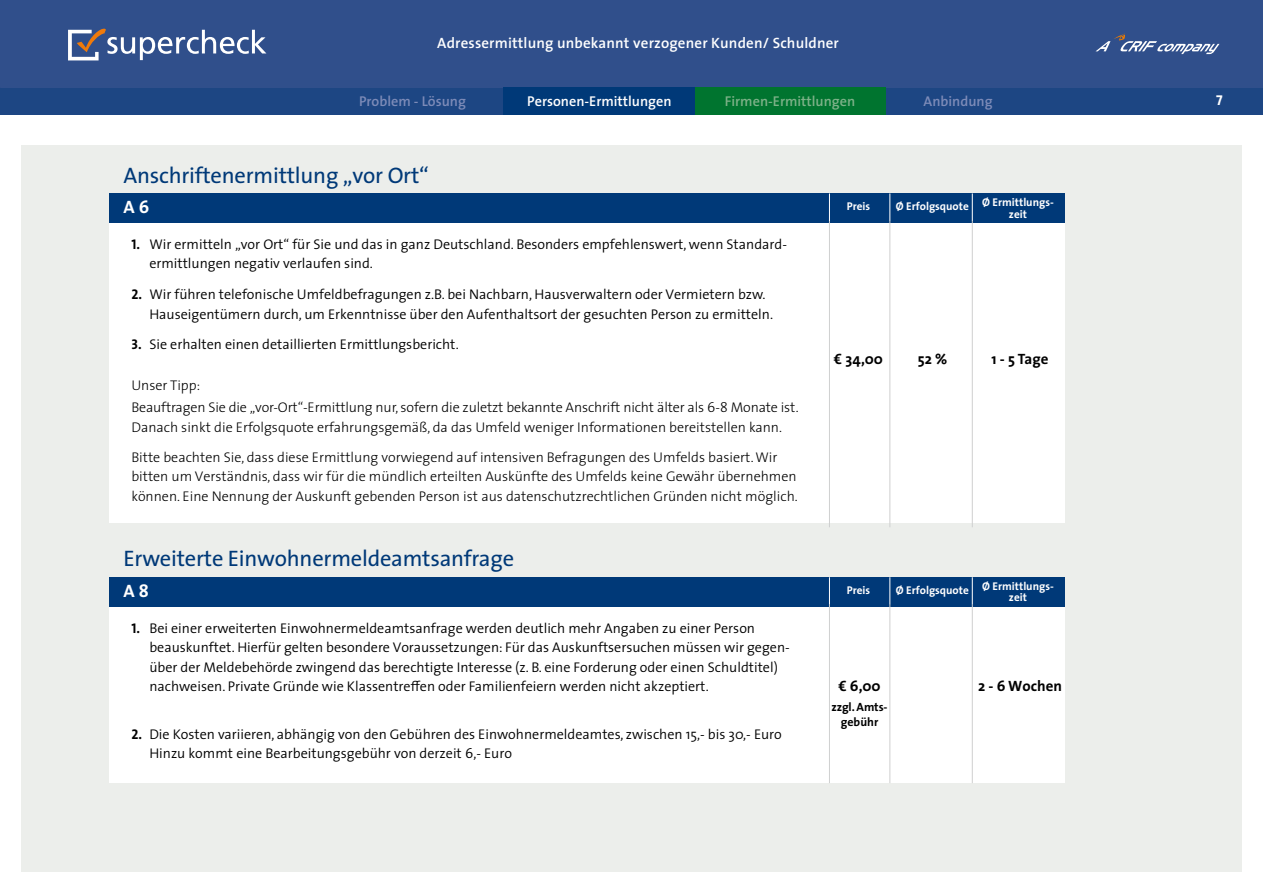
<style>
.page{position:relative;width:1263px;height:893px;background:#fff}
.page>*{position:absolute;margin:0;border:0;box-sizing:border-box;transform-origin:0 0}
.t1{font:22.5px "The Sans";letter-spacing:-.01em;color:#003978}
.t2{font:700 18px "The Sans";color:#fff}
.t3{font:600 15px "The Sans";letter-spacing:.01em;color:#fff}
.t4{font:700 15px "The Sans";color:#000}
.t5{font:600 14.25px "The Sans";color:#7d8bb8}
.t6{font:600 14.25px "The Sans";color:#fff}
.t7{font:600 14.25px "The Sans";color:#7db188}
.t8{font:14.25px "The Sans Bold Caps";color:#fff}
.t9{font:300 14.1px/19.5px "The Sans";color:#000}
.t10{font:300 14.1px/22.5px "The Sans";color:#000}
.t11{font:700 12px/14.4px "The Sans";letter-spacing:-.01em;color:#000;text-align:center}
.t12{font:700 11.25px/9.4px "The Sans";color:#fff}
.s1{font-family:"The Sans Bold Caps";font-weight:400}
</style>
<div class="page">
<div style="left:0;top:88px;width:1263px;height:27px;background:#1d4683"></div>
<div style="left:0;top:0;width:1263px;height:88px;background:#304f8b"></div>
<hr style="left:0;top:0;width:1px;height:88px;background:#003978">
<div style="left:694px;top:88px;width:192px;height:27px;background:#00742f"></div>
<div style="left:503px;top:88px;width:191px;height:27px;background:#003978"></div>
<div style="left:21px;top:145px;width:1221px;height:727px;background:#eceeeb"></div>
<div style="left:110px;top:193px;width:955px;height:330px;background:#fff"></div>
<div style="left:110px;top:193px;width:955px;height:30px;background:#003978"></div>
<svg style="left:829px;top:193px;width:1px;height:28px"></svg>
<svg style="left:889px;top:193px;width:1px;height:28px"></svg>
<svg style="left:972px;top:193px;width:1px;height:28px"></svg>
<hr style="left:829px;top:221px;width:1px;height:306px;background:#cfd0d0">
<hr style="left:889px;top:221px;width:1px;height:306px;background:#cfd0d0">
<hr style="left:972px;top:221px;width:1px;height:306px;background:#cfd0d0">
<div style="left:110px;top:577px;width:955px;height:206px;background:#fff"></div>
<div style="left:110px;top:577px;width:955px;height:30px;background:#003978"></div>
<svg style="left:829px;top:577px;width:1px;height:28px"></svg>
<svg style="left:889px;top:577px;width:1px;height:28px"></svg>
<svg style="left:972px;top:577px;width:1px;height:28px"></svg>
<hr style="left:829px;top:605px;width:1px;height:178px;background:#cfd0d0">
<hr style="left:889px;top:605px;width:1px;height:178px;background:#cfd0d0">
<hr style="left:972px;top:605px;width:1px;height:178px;background:#cfd0d0">
<svg style="left:1095px;top:33px;width:124px;height:21px"></svg>
<svg style="left:68px;top:28px;width:198px;height:32px"></svg>
<p class="t3" style="left:437px;top:31px;width:403px">Adressermittlung unbekannt verzogener Kunden/ Schuldner</p>
<p class="t5" style="left:359px;top:89px;width:108px">Problem - Lösung</p>
<p class="t6" style="left:527px;top:89px;width:146px">Personen-Ermittlungen</p>
<p class="t7" style="left:725px;top:89px;width:132px">Firmen-Ermittlungen</p>
<p class="t5" style="left:923px;top:89px;width:71px">Anbindung</p>
<p class="t8" style="left:1216px;top:88px;width:8px">7</p>
<h1 class="t1" style="left:124px;top:156px;width:307px">Anschriftenermittlung „vor Ort“</h1>
<p class="t2" style="left:124px;top:192px;width:27px">A 6</p>
<p class="t12" style="left:847px;top:201px;width:25px">Preis</p>
<p class="t12" style="left:1009px;top:199px;width:46px;text-indent:-113px">Ø Erfolgsquote Ø Ermittlungs&shy;zeit</p>
<p class="t9" style="left:149px;top:234px;width:638px;text-indent:-18px"><span class="s1">1.</span> Wir ermitteln „vor Ort“ für Sie und das in ganz Deutschland. Besonders empfehlenswert, wenn Standard&shy;ermittlungen negativ verlaufen sind.</p>
<p class="t9" style="left:149px;top:284px;width:625px;text-indent:-18px"><span class="s1">2.</span> Wir führen telefonische Umfeldbefragungen z.B. bei Nachbarn, Hausverwaltern oder Vermietern bzw.<br>Hauseigentümern durch, um Erkenntnisse über den Aufenthaltsort der gesuchten Person zu ermitteln.</p>
<p class="t9" style="left:131px;top:334px;width:329px"><span class="s1">3.</span> Sie erhalten einen detaillierten Ermittlungsbericht.</p>
<p class="t10" style="left:131px;top:373px;width:669px">Unser Tipp:<br>Beauftragen Sie die „vor-Ort“-Ermittlung nur, sofern die zuletzt bekannte Anschrift nicht älter als 6-8 Monate ist.</p>
<p class="t10" style="left:131px;top:412px;width:652px;line-height:30px">Danach sinkt die Erfolgsquote erfahrungsgemäß, da das Umfeld weniger Informationen bereitstellen kann.<br>Bitte beachten Sie, dass diese Ermittlung vorwiegend auf intensiven Befragungen des Umfelds basiert. Wir</p>
<p class="t10" style="left:131px;top:466px;width:668px;line-height:19.5px">bitten um Verständnis, dass wir für die mündlich erteilten Auskünfte des Umfelds keine Gewähr übernehmen können. Eine Nennung der Auskunft gebenden Person ist aus datenschutzrechtlichen Gründen nicht möglich.</p>
<p class="t4" style="left:834px;top:346px;width:51px">€ 34,00</p>
<p class="t4" style="left:918px;top:346px;width:31px">52 %</p>
<p class="t4" style="left:991px;top:346px;width:58px">1 - 5 Tage</p>
<h1 class="t1" style="left:124px;top:540px;width:392px">Erweiterte Einwohnermeldeamtsanfrage</h1>
<p class="t2" style="left:124px;top:576px;width:27px">A 8</p>
<p class="t12" style="left:847px;top:585px;width:25px">Preis</p>
<p class="t12" style="left:1009px;top:583px;width:46px;text-indent:-113px">Ø Erfolgsquote Ø Ermittlungs&shy;zeit</p>
<p class="t9" style="left:149px;top:618px;width:642px;text-indent:-18px"><span class="s1">1.</span> Bei einer erweiterten Einwohnermeldeamtsanfrage werden deutlich mehr Angaben zu einer Person beauskunftet. Hierfür gelten besondere Voraussetzungen: Für das Auskunftsersuchen müssen wir gegen&shy;über der Meldebehörde zwingend das berechtigte Interesse (z. B. eine Forderung oder einen Schuldtitel) nachweisen. Private Gründe wie Klassentreffen oder Familienfeiern werden nicht akzeptiert.</p>
<p class="t9" style="left:149px;top:724px;width:634px;text-indent:-18px"><span class="s1">2.</span> Die Kosten variieren, abhängig von den Gebühren des Einwohnermeldeamtes, zwischen 15,- bis 30,- Euro<br>Hinzu kommt eine Bearbeitungsgebühr von derzeit 6,- Euro</p>
<p class="t4" style="left:978px;top:673px;width:86px">2 - 6 Wochen</p>
<p class="t4" style="left:838px;top:673px;width:44px">€ 6,00</p>
<p class="t11" style="left:831px;top:700px;width:58px">zzgl. Amts&shy;gebühr</p>
</div>
